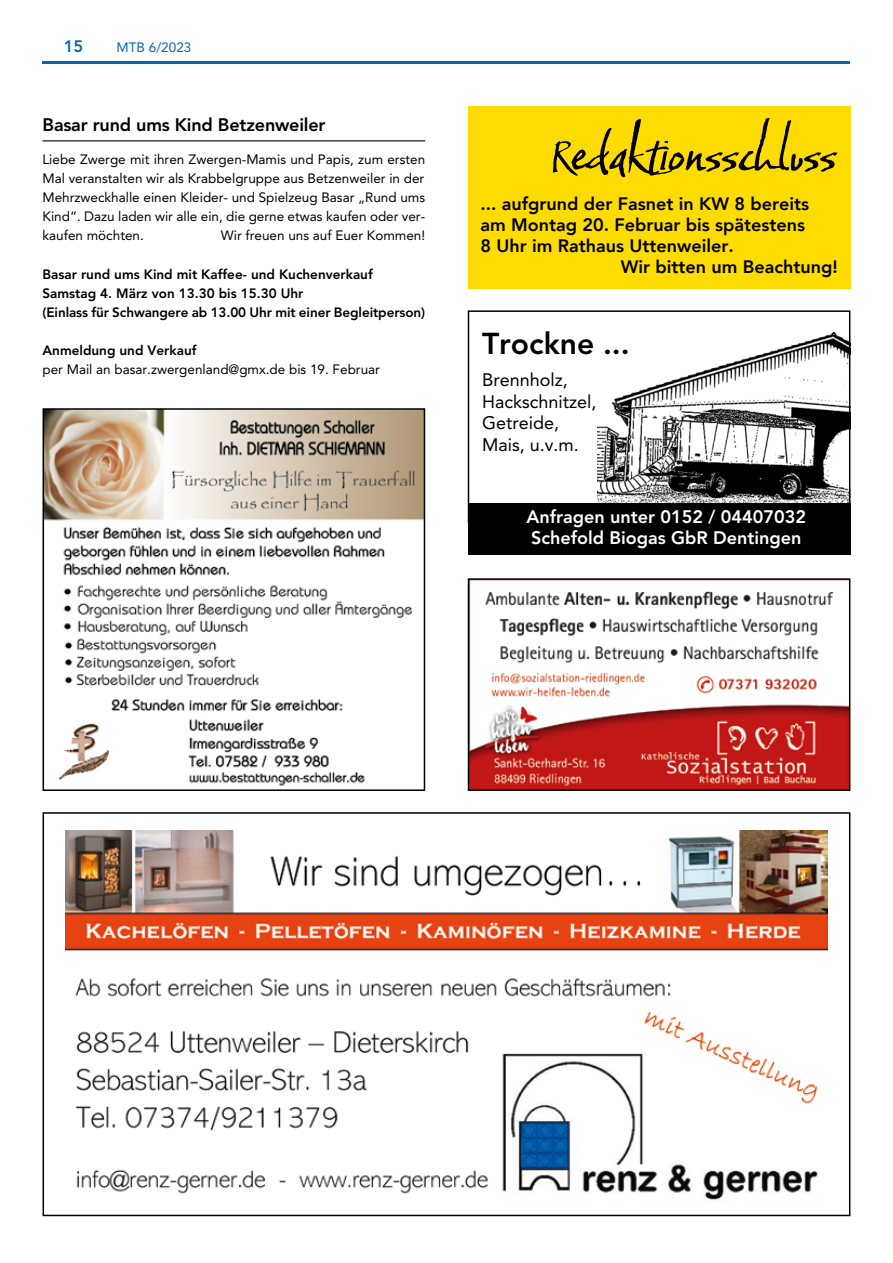
<style>
.page{position:relative;width:893px;height:1263px;background:#fff}
.page>*{position:absolute;margin:0;border:0;box-sizing:border-box;transform-origin:0 0}
.t1{font:54px "Baka Too";color:#000}
.t2{font:800 30px "Avenir LT Pro";color:#000}
.t3{font:800 18px "Avenir";color:#000}
.t4{font:800 18px/21.6px "Avenir LT Pro";color:#fff}
.t5{font:18px/21.6px "Avenir LT Pro";color:#000}
.t6{font:800 18px "Avenir LT Pro";letter-spacing:-.01em;color:#000}
.t7{font:800 16.5px "Avenir LT Pro";color:#0666b0}
.t8{font:13.5px/19.2px "Avenir LT Pro";color:#000;text-align:justify}
.t9{font:800 13.5px/19.2px "Avenir LT Pro";color:#000}
.t10{font:13.5px "Avenir LT Pro";color:#0666b0}
</style>
<div class="page">
<hr style="left:43px;top:62px;width:807px;height:2px;background:#0666b0">
<hr style="left:43px;top:140px;width:382px;height:1px;background:#000">
<img style="left:65px;top:831px;width:763px;height:369px">
<div style="left:43px;top:812px;width:807px;height:404px;border:2px solid #000"></div>
<img style="left:46px;top:411px;width:376px;height:375px">
<div style="left:43px;top:408px;width:382px;height:383px;border:2px solid #000"></div>
<img style="left:471px;top:591px;width:376px;height:197px">
<div style="left:468px;top:578px;width:382px;height:213px;border:2px solid #000"></div>
<div style="left:468px;top:106px;width:382px;height:183px;background:#ffdc01"></div>
<img style="left:597px;top:332px;width:250px;height:171px">
<div style="left:468px;top:310px;width:382px;height:213px;border:2px solid #000"></div>
<div style="left:468px;top:503px;width:382px;height:51px;background:#000"></div>
<p class="t7" style="left:64px;top:36px;width:21px">15</p>
<p class="t10" style="left:117px;top:39px;width:76px">MTB 6/2023</p>
<h3 class="t6" style="left:43px;top:115px;width:285px">Basar rund ums Kind Betzenweiler</h3>
<p class="t8" style="left:43px;top:149px;width:384px">Liebe Zwerge mit ihren Zwergen-Mamis und Papis, zum ersten Mal veranstalten wir als Krabbelgruppe aus Betzenweiler in der Mehrzweckhalle einen Kleider- und Spielzeug Basar „Rund ums Kind“. Dazu laden wir alle ein, die gerne etwas kaufen oder ver&shy;kaufen möchten.</p>
<p class="t8" style="left:221px;top:226px;width:206px">Wir freuen uns auf Euer Kommen!</p>
<p class="t9" style="left:43px;top:264px;width:384px">Basar rund ums Kind mit Kaffee- und Kuchenverkauf<br>Samstag 4. März von 13.30 bis 15.30 Uhr<br>(Einlass für Schwangere ab 13.00 Uhr mit einer Begleitperson)</p>
<p class="t9" style="left:43px;top:341px;width:156px">Anmeldung und Verkauf</p>
<p class="t8" style="left:43px;top:360px;width:339px">per Mail an basar.zwergenland@gmx.de bis 19. Februar</p>
<h1 class="t1" style="left:548px;top:121px;width:291px">Redaktionsschluss</h1>
<h3 class="t3" style="left:480px;top:190px;width:330px">... aufgrund der Fasnet in KW 8 bereits</h3>
<h3 class="t3" style="left:480px;top:211px;width:326px">am Montag 20. Februar bis spätestens</h3>
<h3 class="t3" style="left:480px;top:232px;width:255px">8 Uhr im Rathaus Uttenweiler.</h3>
<h3 class="t3" style="left:621px;top:253px;width:219px">Wir bitten um Beachtung!</h3>
<h2 class="t2" style="left:482px;top:326px;width:149px">Trockne ...</h2>
<h3 class="t5" style="left:482px;top:369px;width:116px">Brennholz,<br>Hackschnitzel,<br>Getreide,<br>Mais, u.v.m.</h3>
<h3 class="t4" style="left:526px;top:506px;width:281px">Anfragen unter 0152 / 04407032<br>Schefold Biogas GbR Dentingen</h3>
</div>
